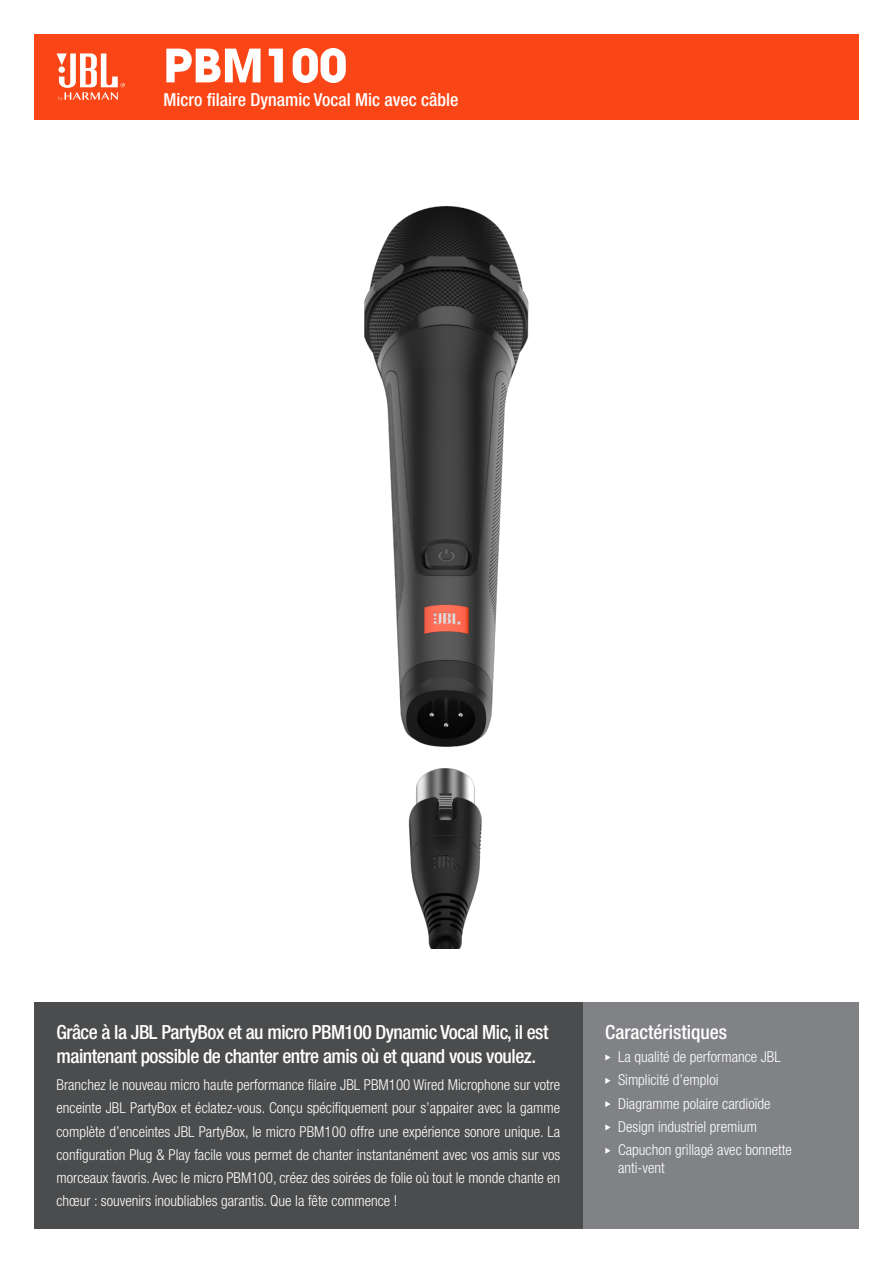
<style>
.page{position:relative;width:893px;height:1263px;background:#fff}
.page>*{position:absolute;margin:0;border:0;box-sizing:border-box;transform-origin:0 0}
.t1{font:700 50.7px "Avant Gard Goth EF";color:#fff}
.t2{font:500 condensed 19.5px/24px "Helvetica Neue LT Pro";letter-spacing:-.025em;color:#fff}
.t3{font:500 condensed 19.5px "Helvetica Neue LT Pro";color:#fff}
.t4{font:500 condensed 18px "Helvetica Neue LT Pro";color:#fff}
.t5{font:300 condensed 15px/23.2px "Helvetica Neue LT Pro";color:#fff}
</style>
<div class="page">
<img style="left:34px;top:119px;width:825px;height:829px">
<div style="left:34px;top:34px;width:825px;height:85px;background:#fa4616"></div>
<svg style="left:57px;top:53px;width:68px;height:48px"></svg>
<div style="left:583px;top:1002px;width:276px;height:227px;background:#808285"></div>
<svg style="left:605px;top:1054px;width:5px;height:6px"></svg>
<svg style="left:605px;top:1078px;width:5px;height:6px"></svg>
<svg style="left:605px;top:1101px;width:5px;height:6px"></svg>
<svg style="left:605px;top:1124px;width:5px;height:6px"></svg>
<svg style="left:605px;top:1148px;width:5px;height:6px"></svg>
<div style="left:34px;top:1002px;width:549px;height:227px;background:#4b4c4d"></div>
<p class="t1" style="left:163px;top:35px;width:185px">PBM100</p>
<p class="t4" style="left:163px;top:89px;width:296px">Micro filaire Dynamic Vocal Mic avec câble</p>
<p class="t2" style="left:57px;top:1019px;width:493px">Grâce à la JBL PartyBox et au micro PBM100 Dynamic Vocal Mic, il est maintenant possible de chanter entre amis où et quand vous voulez.</p>
<p class="t5" style="left:57px;top:1073px;width:505px;text-align:justify">Branchez le nouveau micro haute performance filaire JBL PBM100 Wired Microphone sur votre enceinte JBL PartyBox et éclatez-vous. Conçu spécifiquement pour s’appairer avec la gamme complète d’enceintes JBL PartyBox, le micro PBM100 offre une expérience sonore unique. La configuration Plug &amp; Play facile vous permet de chanter instantanément avec vos amis sur vos morceaux favoris. Avec le micro PBM100, créez des soirées de folie où tout le monde chante en chœur : souvenirs inoubliables garantis. Que la fête commence !</p>
<p class="t3" style="left:605px;top:1020px;width:123px">Caractéristiques</p>
<p class="t5" style="left:618px;top:1045px;width:164px">La qualité de performance JBL</p>
<p class="t5" style="left:618px;top:1068px;width:102px">Simplicité d’emploi</p>
<p class="t5" style="left:618px;top:1091px;width:154px">Diagramme polaire cardioïde</p>
<p class="t5" style="left:618px;top:1115px;width:141px">Design industriel premium</p>
<p class="t5" style="left:618px;top:1141px;width:175px;line-height:18px">Capuchon grillagé avec bonnette anti-vent</p>
</div>
